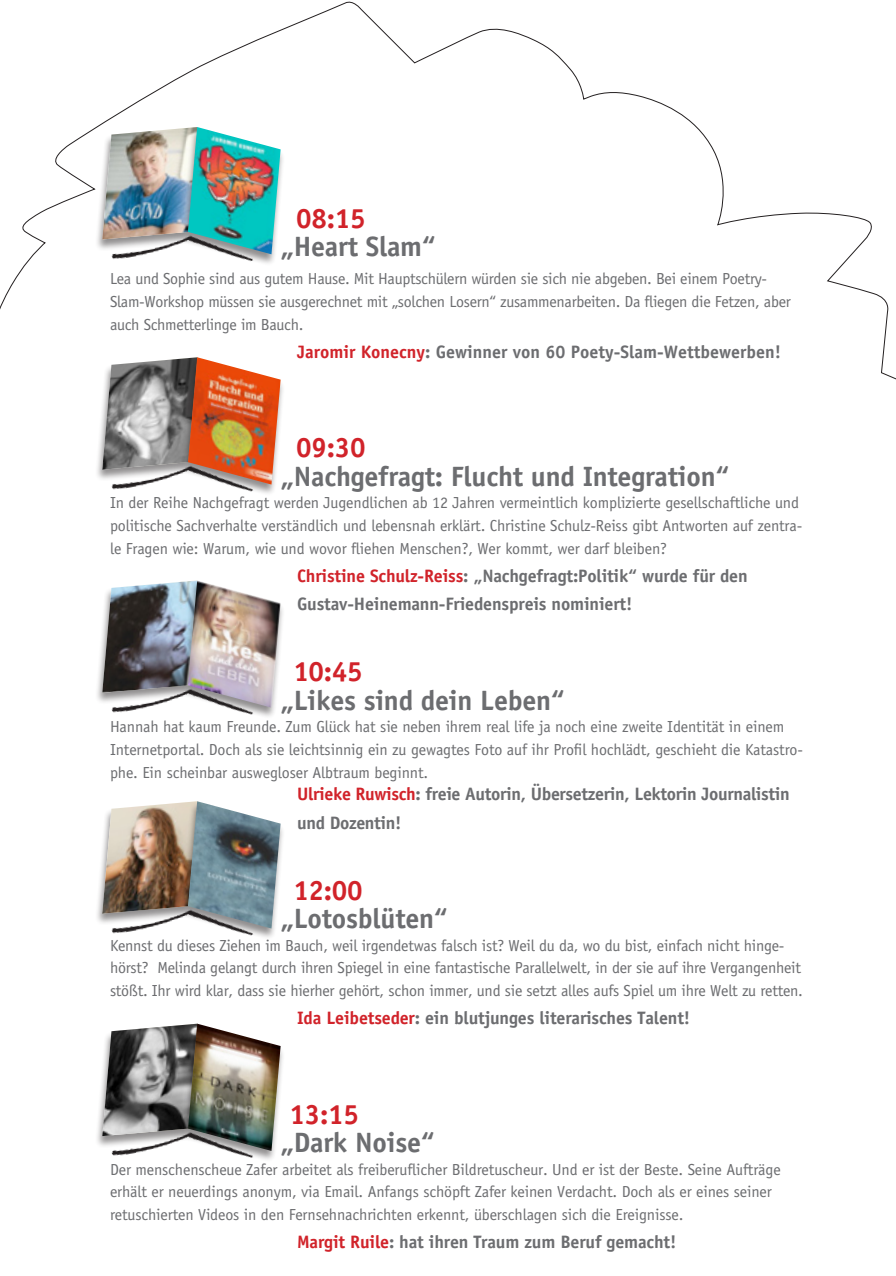
<style>
.page{position:relative;width:896px;height:1276px;background:#fff}
.page>*{position:absolute;margin:0;border:0;box-sizing:border-box;transform-origin:0 0}
.t1{font:700 28px "Officina Sans";letter-spacing:-.01em;color:#6c6d70}
.t2{font:700 28px "Officina Sans";letter-spacing:-.01em;color:#d1232a}
.t3{font:700 18px/28.4px "Officina Sans";letter-spacing:-.01em;color:#6c6d70}
.t4{font:16px/22.6px "Officina Sans";letter-spacing:-.01em;color:#6c6d70}
.s1{color:#d1232a}
</style>
<div class="page">
<div style="left:95px;top:356px;width:107px;height:125px;background:#231f20;opacity:.5"></div>
<img style="left:102px;top:387px;width:79px;height:57px">
<div style="left:95px;top:579px;width:107px;height:125px;background:#231f20;opacity:.5"></div>
<img style="left:102px;top:580px;width:78px;height:87px">
<div style="left:95px;top:800px;width:107px;height:125px;background:#231f20;opacity:.5"></div>
<img style="left:102px;top:801px;width:79px;height:87px">
<img style="left:102px;top:1025px;width:79px;height:85px">
<img style="left:96px;top:444px;width:85px;height:46px">
<img style="left:96px;top:667px;width:84px;height:46px">
<img style="left:96px;top:888px;width:85px;height:46px">
<img style="left:97px;top:1110px;width:84px;height:46px">
<div style="left:181px;top:357px;width:104px;height:139px;background:#231f20;opacity:.5"></div>
<img style="left:188px;top:387px;width:93px;height:97px">
<div style="left:180px;top:580px;width:105px;height:139px;background:#231f20;opacity:.5"></div>
<img style="left:188px;top:580px;width:93px;height:127px">
<div style="left:181px;top:801px;width:104px;height:138px;background:#231f20;opacity:.5"></div>
<img style="left:188px;top:801px;width:93px;height:127px">
<div style="left:181px;top:1023px;width:104px;height:139px;background:#231f20;opacity:.5"></div>
<img style="left:188px;top:1023px;width:93px;height:128px">
<svg style="left:0;top:1px;width:896px;height:386px"></svg>
<h1 class="t2" style="left:296px;top:201px;width:71px">08:15</h1>
<h1 class="t1" style="left:280px;top:229px;width:157px">„Heart Slam“</h1>
<p class="t4" style="left:110px;top:268px;width:682px">Lea und Sophie sind aus gutem Hause. Mit Hauptschülern würden sie sich nie abgeben. Bei einem Poetry-<br>Slam-Workshop müssen sie ausgerechnet mit „solchen Losern“ zusammenarbeiten. Da fliegen die Fetzen, aber auch Schmetterlinge im Bauch.</p>
<p class="t3" style="left:297px;top:337px;width:485px"><span class="s1">Jaromir Konecny</span>: Gewinner von 60 Poety-Slam-Wettbewerben!</p>
<h1 class="t2" style="left:296px;top:430px;width:71px">09:30</h1>
<h1 class="t1" style="left:280px;top:458px;width:451px">„Nachgefragt: Flucht und Integration“</h1>
<p class="t4" style="left:110px;top:491px;width:694px">In der Reihe Nachgefragt werden Jugendlichen ab 12 Jahren vermeintlich komplizierte gesellschaftliche und politische Sachverhalte verständlich und lebensnah erklärt. Christine Schulz-Reiss gibt Antworten auf zentra&shy;le Fragen wie: Warum, wie und wovor fliehen Menschen?, Wer kommt, wer darf bleiben?</p>
<p class="t3" style="left:297px;top:561px;width:452px"><span class="s1">Christine Schulz-Reiss</span>: „Nachgefragt:Politik“ wurde für den<br>Gustav-Heinemann-Friedenspreis nominiert!</p>
<h1 class="t2" style="left:293px;top:654px;width:71px">10:45</h1>
<h1 class="t1" style="left:280px;top:682px;width:286px">„Likes sind dein Leben“</h1>
<p class="t4" style="left:110px;top:715px;width:694px">Hannah hat kaum Freunde. Zum Glück hat sie neben ihrem real life ja noch eine zweite Identität in einem<br>Internetportal. Doch als sie leichtsinnig ein zu gewagtes Foto auf ihr Profil hochlädt, geschieht die Katastro&shy;phe. Ein scheinbar auswegloser Albtraum beginnt.</p>
<p class="t3" style="left:297px;top:780px;width:494px"><span class="s1">Ulrieke Ruwisch</span>: freie Autorin, Übersetzerin, Lektorin Journalistin und Dozentin!</p>
<h1 class="t2" style="left:293px;top:872px;width:71px">12:00</h1>
<h1 class="t1" style="left:280px;top:901px;width:169px">„Lotosblüten“</h1>
<p class="t4" style="left:110px;top:934px;width:694px">Kennst du dieses Ziehen im Bauch, weil irgendetwas falsch ist? Weil du da, wo du bist, einfach nicht hinge&shy;hörst? Melinda gelangt durch ihren Spiegel in eine fantastische Parallelwelt, in der sie auf ihre Vergangenheit stößt. Ihr wird klar, dass sie hierher gehört, schon immer, und sie setzt alles aufs Spiel um ihre Welt zu retten.</p>
<p class="t3" style="left:297px;top:1004px;width:394px"><span class="s1">Ida Leibetseder</span>: ein blutjunges literarisches Talent!</p>
<h1 class="t2" style="left:290px;top:1096px;width:71px">13:15</h1>
<h1 class="t1" style="left:280px;top:1125px;width:156px">„Dark Noise“</h1>
<p class="t4" style="left:110px;top:1158px;width:672px">Der menschenscheue Zafer arbeitet als freiberuflicher Bildretuscheur. Und er ist der Beste. Seine Aufträge erhält er neuerdings anonym, via Email. Anfangs schöpft Zafer keinen Verdacht. Doch als er eines seiner retuschierten Videos in den Fernsehnachrichten erkennt, überschlagen sich die Ereignisse.</p>
<p class="t3" style="left:297px;top:1227px;width:381px"><span class="s1">Margit Ruile</span>: hat ihren Traum zum Beruf gemacht!</p>
</div>
